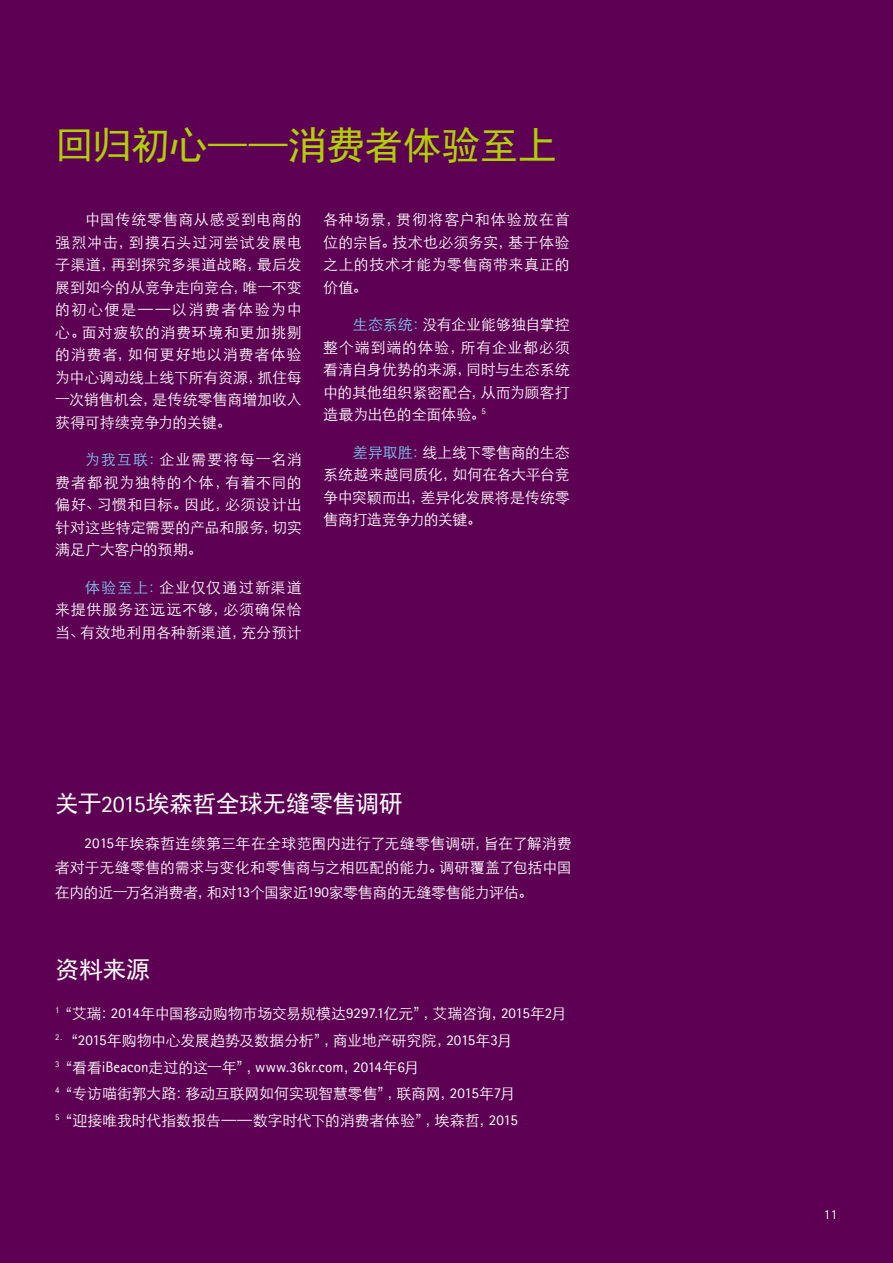
<style>
.page{position:relative;width:893px;height:1263px;background:#5d0053}
.page>*{position:absolute;margin:0;border:0;box-sizing:border-box;transform-origin:0 0}
.t1{font:39px "Sim Hei";letter-spacing:-.02em;color:#b0cf00}
.t2{font:24px "Sim Hei";letter-spacing:-.025em;color:#fff}
.t3{font:15px/22.5px "ST Xihei";letter-spacing:-.005em;color:#fff;text-align:justify}
.t4{font:15px "Agfa Rotis Sans Serif";letter-spacing:.005em;color:#fff}
.t5{font:13.5px "Agfa Rotis Sans Serif";color:#fff}
.s1{color:#7ecef4}
.s2{font-family:"Agfa Rotis Sans Serif"}
.s3{font-family:"ST Xihei"}
</style>
<div class="page">
<h1 class="t1" style="left:55px;top:126px;width:503px">回归初心——消费者体验至上</h1>
<p class="t3" style="left:55px;top:207px;width:248px;text-indent:30px">中国传统零售商从感受到电商的强烈冲击，到摸石头过河尝试发展电子渠道，再到探究多渠道战略，最后发展到如今的从竞争走向竞合，唯一不变的初心便是——以消费者体验为中心。面对疲软的消费环境和更加挑剔的消费者，如何更好地以消费者体验为中心调动线上线下所有资源，抓住每一次销售机会，是传统零售商增加收入获得可持续竞争力的关键。</p>
<p class="t3" style="left:55px;top:447px;width:248px;text-indent:30px"><span class="s1">为我互联：</span>企业需要将每一名消费者都视为独特的个体，有着不同的偏好、习惯和目标。因此，必须设计出针对这些特定需要的产品和服务，切实满足广大客户的预期。</p>
<p class="t3" style="left:55px;top:575px;width:248px;text-indent:30px"><span class="s1">体验至上：</span>企业仅仅通过新渠道来提供服务还远远不够，必须确保恰当、有效地利用各种新渠道，充分预计</p>
<p class="t3" style="left:323px;top:207px;width:248px">各种场景，贯彻将客户和体验放在首位的宗旨。技术也必须务实，基于体验之上的技术才能为零售商带来真正的价值。</p>
<p class="t3" style="left:323px;top:312px;width:248px;text-indent:30px"><span class="s1">生态系统：</span>没有企业能够独自掌控整个端到端的体验，所有企业都必须看清自身优势的来源，同时与生态系统中的其他组织紧密配合，从而为顾客打造最为出色的全面体验。<sup>5</sup></p>
<p class="t3" style="left:323px;top:440px;width:248px;text-indent:30px"><span class="s1">差异取胜：</span>线上线下零售商的生态系统越来越同质化，如何在各大平台竞争中突颖而出，差异化发展将是传统零售商打造竞争力的关键。</p>
<h2 class="t2" style="left:55px;top:791px;width:349px">关于<span class="s2">2015</span>埃森哲全球无缝零售调研</h2>
<p class="t3" style="left:55px;top:829px;width:518px;line-height:24.8px;text-indent:30px"><span class="s2">2015</span>年埃森哲连续第三年在全球范围内进行了无缝零售调研，旨在了解消费者对于无缝零售的需求与变化和零售商与之相匹配的能力。调研覆盖了包括中国在内的近一万名消费者，和对<span class="s2">13</span>个国家近<span class="s2">190</span>家零售商的无缝零售能力评估。</p>
<h2 class="t2" style="left:55px;top:957px;width:96px">资料来源</h2>
<p class="t3" style="left:55px;top:999px;width:513px;line-height:26.7px"><sup>1</sup>“艾瑞：<span class="s2">2014</span>年中国移动购物市场交易规模达<span class="s2">9297.1</span>亿元”，艾瑞咨询，<span class="s2">2015</span>年<span class="s2">2</span>月<br><sup>2</sup><sup>．</sup>“<span class="s2">2015</span>年购物中心发展趋势及数据分析”，商业地产研究院，<span class="s2">2015</span>年<span class="s2">3</span>月</p>
<p class="t4" style="left:55px;top:1057px;width:365px"><sup>3</sup><span class="s3">“看看</span>iBeacon<span class="s3">走过的这一年”，</span>www.36kr.com<span class="s3">，</span>2014<span class="s3">年</span>6<span class="s3">月</span></p>
<p class="t3" style="left:55px;top:1079px;width:464px;line-height:26.7px"><sup>4</sup>“专访喵街郭大路：移动互联网如何实现智慧零售”，联商网，<span class="s2">2015</span>年<span class="s2">7</span>月<br><sup>5</sup>“迎接唯我时代指数报告——数字时代下的消费者体验”，埃森哲，<span class="s2">2015</span></p>
<p class="t5" style="left:824px;top:1206px;width:15px">11</p>
</div>
